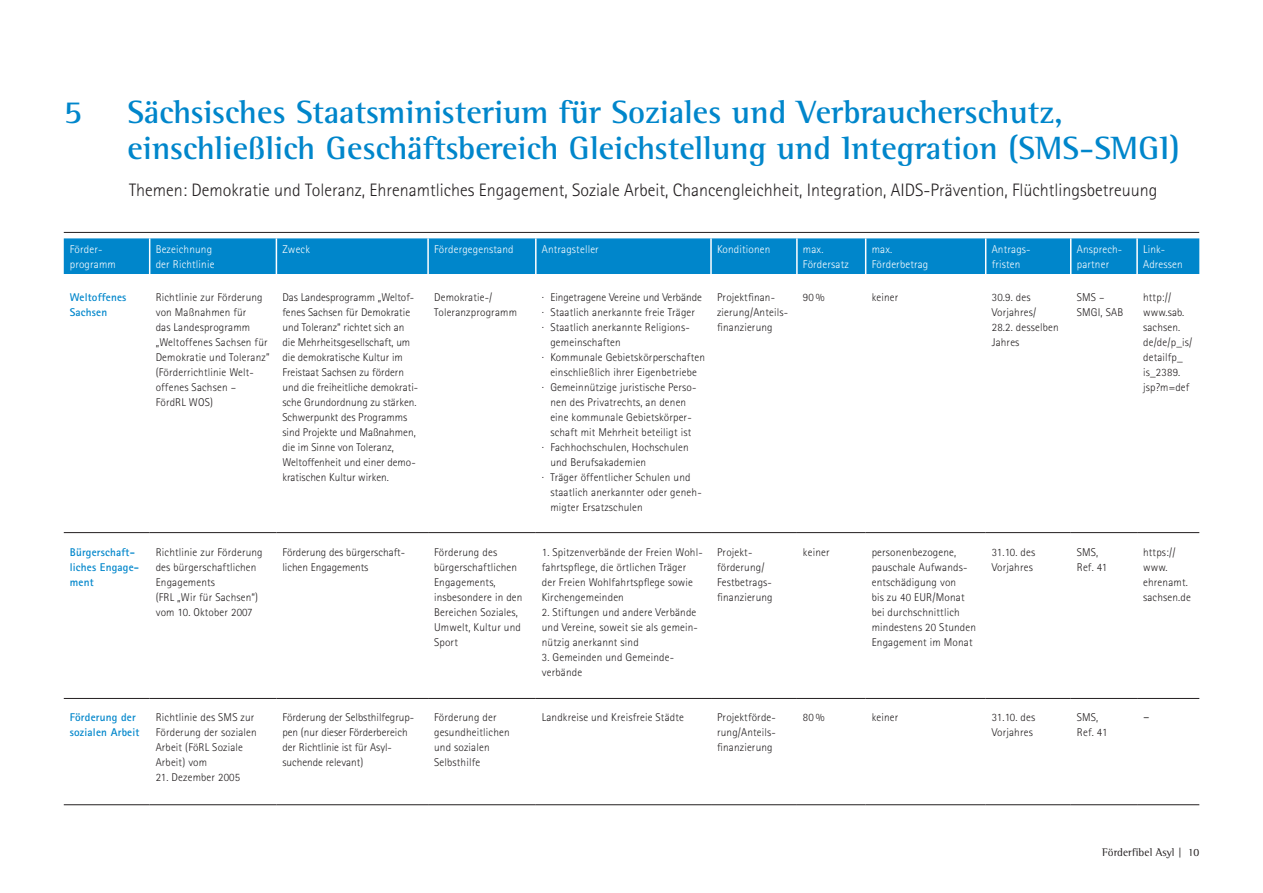
<style>
.page{position:relative;width:1263px;height:893px;background:#fff}
.page>*{position:absolute;margin:0;border:0;box-sizing:border-box;transform-origin:0 0}
.t1{font:700 33px/36px "Rotis Semi Serif";color:#0086cb}
.t2{font:300 18px "Rotis Sans Serif";color:#231f20}
.t3{font:300 13.5px "Rotis Sans Serif";color:#231f20}
.t4{font:300 11.25px/15px "Rotis Sans Serif";letter-spacing:.015em;color:#231f20}
.t5{font:300 11.25px/15px "Rotis Sans Serif";letter-spacing:.015em;color:#fff}
.t6{font:700 11.25px/15px "Rotis Sans Serif";letter-spacing:.015em;color:#0086cb}
.t7{font:11.25px "Rotis Semi Serif";letter-spacing:.01em;color:#231f20}
</style>
<div class="page">
<hr style="left:64px;top:232px;width:1135px;height:1px;background:#231f20">
<div style="left:64px;top:238px;width:1135px;height:36px;background:#0086cb"></div>
<hr style="left:149px;top:238px;width:1px;height:36px;background:#fff">
<hr style="left:276px;top:238px;width:1px;height:36px;background:#fff">
<hr style="left:427px;top:238px;width:2px;height:36px;background:#fff">
<hr style="left:535px;top:238px;width:1px;height:36px;background:#fff">
<hr style="left:710px;top:238px;width:2px;height:36px;background:#fff">
<hr style="left:796px;top:238px;width:2px;height:36px;background:#fff">
<hr style="left:865px;top:238px;width:1px;height:36px;background:#fff">
<hr style="left:985px;top:238px;width:1px;height:36px;background:#fff">
<hr style="left:1070px;top:238px;width:1px;height:36px;background:#fff">
<hr style="left:1136px;top:238px;width:2px;height:36px;background:#fff">
<hr style="left:64px;top:804px;width:86px;height:1px;background:#231f20">
<hr style="left:150px;top:804px;width:126px;height:1px;background:#231f20">
<hr style="left:276px;top:804px;width:152px;height:1px;background:#231f20">
<hr style="left:428px;top:804px;width:108px;height:1px;background:#231f20">
<hr style="left:536px;top:804px;width:175px;height:1px;background:#231f20">
<hr style="left:711px;top:804px;width:86px;height:1px;background:#231f20">
<hr style="left:797px;top:804px;width:69px;height:1px;background:#231f20">
<hr style="left:866px;top:804px;width:120px;height:1px;background:#231f20">
<hr style="left:986px;top:804px;width:85px;height:1px;background:#231f20">
<hr style="left:1071px;top:804px;width:66px;height:1px;background:#231f20">
<hr style="left:1137px;top:804px;width:62px;height:1px;background:#231f20">
<hr style="left:64px;top:532px;width:86px;height:1px;background:#231f20">
<hr style="left:150px;top:532px;width:126px;height:1px;background:#231f20">
<hr style="left:276px;top:532px;width:152px;height:1px;background:#231f20">
<hr style="left:428px;top:532px;width:108px;height:1px;background:#231f20">
<hr style="left:536px;top:532px;width:175px;height:1px;background:#231f20">
<hr style="left:711px;top:532px;width:86px;height:1px;background:#231f20">
<hr style="left:797px;top:532px;width:69px;height:1px;background:#231f20">
<hr style="left:866px;top:532px;width:120px;height:1px;background:#231f20">
<hr style="left:986px;top:532px;width:85px;height:1px;background:#231f20">
<hr style="left:1071px;top:532px;width:66px;height:1px;background:#231f20">
<hr style="left:1137px;top:532px;width:62px;height:1px;background:#231f20">
<hr style="left:64px;top:698px;width:86px;height:1px;background:#231f20">
<hr style="left:150px;top:698px;width:126px;height:1px;background:#231f20">
<hr style="left:276px;top:698px;width:152px;height:1px;background:#231f20">
<hr style="left:428px;top:698px;width:108px;height:1px;background:#231f20">
<hr style="left:536px;top:698px;width:175px;height:1px;background:#231f20">
<hr style="left:711px;top:698px;width:86px;height:1px;background:#231f20">
<hr style="left:797px;top:698px;width:69px;height:1px;background:#231f20">
<hr style="left:866px;top:698px;width:120px;height:1px;background:#231f20">
<hr style="left:986px;top:698px;width:85px;height:1px;background:#231f20">
<hr style="left:1071px;top:698px;width:66px;height:1px;background:#231f20">
<hr style="left:1137px;top:698px;width:62px;height:1px;background:#231f20">
<h1 class="t1" style="left:64px;top:93px;width:20px">5</h1>
<h1 class="t1" style="left:128px;top:93px;width:1054px">Sächsisches Staatsministerium für Soziales und Verbraucherschutz, einschließlich Geschäftsbereich Gleichstellung und Integration (SMS-SMGI)</h1>
<h2 class="t2" style="left:129px;top:180px;width:1030px">Themen: Demokratie und Toleranz, Ehrenamtliches Engagement, Soziale Arbeit, Chancengleichheit, Integration, AIDS-Prävention, Flüchtlingsbetreuung</h2>
<p class="t5" style="left:70px;top:242px;width:48px">Förder&shy;programm</p>
<p class="t5" style="left:156px;top:242px;width:60px">Bezeichnung der Richtlinie</p>
<p class="t5" style="left:282px;top:242px;width:29px">Zweck</p>
<p class="t5" style="left:434px;top:242px;width:81px">Fördergegenstand</p>
<p class="t5" style="left:542px;top:242px;width:59px">Antragsteller</p>
<p class="t5" style="left:717px;top:242px;width:55px">Konditionen</p>
<p class="t5" style="left:803px;top:242px;width:47px">max.<br>Fördersatz</p>
<p class="t5" style="left:872px;top:242px;width:58px">max.<br>Förderbetrag</p>
<p class="t5" style="left:992px;top:242px;width:40px">Antrags&shy;fristen</p>
<p class="t5" style="left:1077px;top:242px;width:47px">Ansprech&shy;partner</p>
<p class="t5" style="left:1143px;top:242px;width:41px">Link-<br>Adressen</p>
<p class="t6" style="left:70px;top:290px;width:58px">Weltoffenes<br>Sachsen</p>
<p class="t4" style="left:156px;top:290px;width:115px">Richtlinie zur Förderung von Maßnahmen für<br>das Landesprogramm „Weltoffenes Sachsen für<br>Demokratie und Toleranz” (Förderrichtlinie Welt&shy;offenes Sachsen –<br>FördRL WOS)</p>
<p class="t4" style="left:282px;top:290px;width:137px">Das Landesprogramm „Weltof&shy;fenes Sachsen für Demokratie und Toleranz“ richtet sich an die Mehrheitsgesellschaft, um die demokratische Kultur im<br>Freistaat Sachsen zu fördern und die freiheitliche demokrati&shy;sche Grundordnung zu stärken.<br>Schwerpunkt des Programms sind Projekte und Maßnahmen, die im Sinne von Toleranz,<br>Weltoffenheit und einer demo&shy;kratischen Kultur wirken.</p>
<p class="t4" style="left:434px;top:290px;width:84px">Demokratie-/<br>Toleranzprogramm</p>
<p class="t4" style="left:542px;top:290px;width:162px">· Eingetragene Vereine und Verbände</p>
<p class="t4" style="left:717px;top:290px;width:73px">Projektfinan&shy;zierung/Anteils&shy;finanzierung</p>
<p class="t4" style="left:803px;top:290px;width:23px">90%</p>
<p class="t4" style="left:872px;top:290px;width:28px">keiner</p>
<p class="t4" style="left:992px;top:290px;width:68px">30.9. des<br>Vorjahres/<br>28.2. desselben<br>Jahres</p>
<p class="t4" style="left:1077px;top:290px;width:48px">SMS –<br>SMGI, SAB</p>
<p class="t4" style="left:1143px;top:290px;width:51px">http:// www.sab. sachsen. de/de/p_is/ detailfp_ is_2389. jsp?m=def</p>
<p class="t4" style="left:542px;top:305px;width:155px">· Staatlich anerkannte freie Träger</p>
<p class="t4" style="left:542px;top:320px;width:148px">· Staatlich anerkannte Religions-</p>
<p class="t4" style="left:550px;top:335px;width:72px">gemeinschaften</p>
<p class="t4" style="left:542px;top:350px;width:165px">· Kommunale Gebietskörperschaften</p>
<p class="t4" style="left:550px;top:365px;width:148px">einschließlich ihrer Eigenbetriebe</p>
<p class="t4" style="left:542px;top:380px;width:155px">· Gemeinnützige juristische Perso-</p>
<p class="t4" style="left:550px;top:395px;width:137px">nen des Privatrechts, an denen</p>
<p class="t4" style="left:550px;top:410px;width:143px">eine kommunale Gebietskörper-</p>
<p class="t4" style="left:550px;top:425px;width:143px">schaft mit Mehrheit beteiligt ist</p>
<p class="t4" style="left:542px;top:440px;width:148px">· Fachhochschulen, Hochschulen</p>
<p class="t4" style="left:550px;top:455px;width:97px">und Berufsakademien</p>
<p class="t4" style="left:542px;top:470px;width:150px">· Träger öffentlicher Schulen und</p>
<p class="t4" style="left:550px;top:485px;width:153px">staatlich anerkannter oder geneh-</p>
<p class="t4" style="left:550px;top:500px;width:94px">migter Ersatzschulen</p>
<p class="t6" style="left:70px;top:545px;width:71px">Bürgerschaft&shy;liches Engage&shy;ment</p>
<p class="t4" style="left:156px;top:545px;width:108px">Richtlinie zur Förderung des bürgerschaftlichen<br>Engagements<br>(FRL „Wir für Sachsen“) vom 10. Oktober 2007</p>
<p class="t4" style="left:282px;top:545px;width:123px">Förderung des bürgerschaft&shy;lichen Engagements</p>
<p class="t4" style="left:434px;top:545px;width:90px">Förderung des bürgerschaftlichen<br>Engagements, insbesondere in den<br>Bereichen Soziales,<br>Umwelt, Kultur und<br>Sport</p>
<p class="t4" style="left:542px;top:545px;width:162px">1. Spitzenverbände der Freien Wohl&shy;fahrtspflege, die örtlichen Träger der Freien Wohlfahrtspflege sowie<br>Kirchengemeinden</p>
<p class="t4" style="left:542px;top:605px;width:158px">2. Stiftungen und andere Verbände und Vereine, soweit sie als gemein&shy;nützig anerkannt sind</p>
<p class="t4" style="left:542px;top:650px;width:133px">3. Gemeinden und Gemeinde&shy;verbände</p>
<p class="t4" style="left:717px;top:545px;width:57px">Projekt&shy;förderung/<br>Festbetrags&shy;finanzierung</p>
<p class="t4" style="left:803px;top:545px;width:28px">keiner</p>
<p class="t4" style="left:872px;top:545px;width:106px">personenbezogene, pauschale Aufwands&shy;entschädigung von<br>bis zu 40 EUR/Monat bei durchschnittlich mindestens 20 Stunden<br>Engagement im Monat</p>
<p class="t4" style="left:992px;top:545px;width:45px">31.10. des<br>Vorjahres</p>
<p class="t4" style="left:1077px;top:545px;width:32px">SMS,<br>Ref. 41</p>
<p class="t4" style="left:1143px;top:545px;width:49px">https:// www. ehrenamt. sachsen.de</p>
<p class="t6" style="left:70px;top:709px;width:71px">Förderung der sozialen Arbeit</p>
<p class="t4" style="left:156px;top:710px;width:103px">Richtlinie des SMS zur<br>Förderung der sozialen<br>Arbeit (FöRL Soziale<br>Arbeit) vom</p>
<p class="t4" style="left:156px;top:770px;width:86px">21. Dezember 2005</p>
<p class="t4" style="left:282px;top:710px;width:133px">Förderung der Selbsthilfegrup&shy;pen (nur dieser Förderbereich der Richtlinie ist für Asyl&shy;suchende relevant)</p>
<p class="t4" style="left:434px;top:710px;width:77px">Förderung der gesundheitlichen und sozialen<br>Selbsthilfe</p>
<p class="t4" style="left:542px;top:710px;width:144px">Landkreise und Kreisfreie Städte</p>
<p class="t4" style="left:717px;top:710px;width:60px;text-align:justify">Projektförde&shy;rung/Anteils&shy;finanzierung</p>
<p class="t4" style="left:803px;top:710px;width:23px">80%</p>
<p class="t4" style="left:872px;top:710px;width:28px">keiner</p>
<p class="t4" style="left:992px;top:710px;width:45px">31.10. des<br>Vorjahres</p>
<p class="t4" style="left:1077px;top:710px;width:32px">SMS,<br>Ref. 41</p>
<p class="t3" style="left:1143px;top:709px;width:8px">–</p>
<p class="t7" style="left:1102px;top:846px;width:99px">Förderfibel Asyl | 10</p>
</div>
